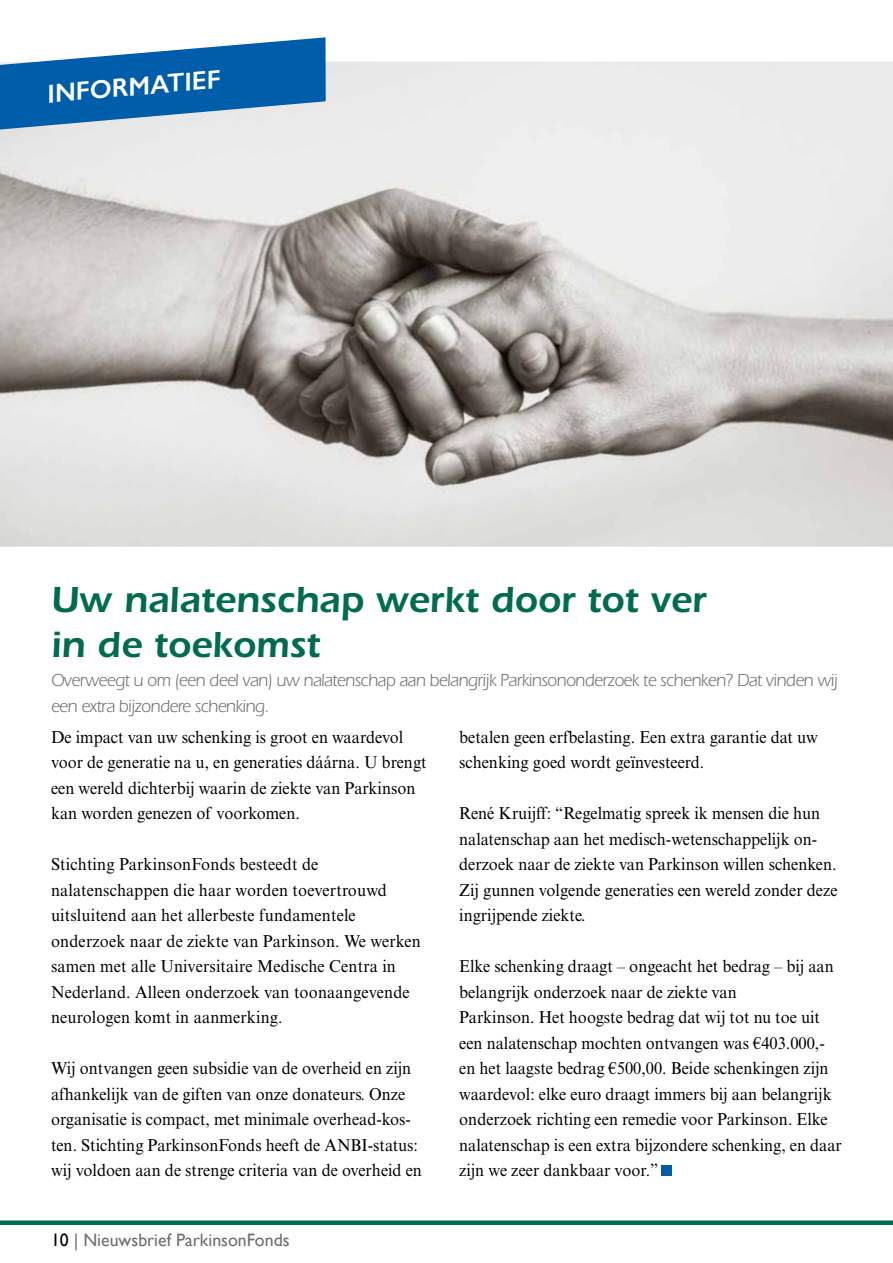
<style>
.page{position:relative;width:893px;height:1263px;background:#fff}
.page>*{position:absolute;margin:0;border:0;box-sizing:border-box;transform-origin:0 0}
.t1{font:600 37.5px/45px "ITC Eras Std";color:#006c4f}
.t2{font:600 26.1px "Gill Sans";color:#fff}
.t3{font:18px/25.5px "ITC Eras Std";letter-spacing:-.03em;color:#706f6f;scale:.95 1}
.t4{font:18px "Gill Sans";color:#706f6f}
.t5{font:17.25px/25.5px "Times New Roman MT Std";color:#000;scale:.95 1}
.s1{color:#000}
.s2{font-family:"ITC Eras Std";font-weight:500;font-size:15px;color:#fff}
</style>
<div class="page">
<div style="left:0;top:1220px;width:893px;height:5px;background:#006c4f"></div>
<img style="left:0;top:62px;width:893px;height:484px">
<div style="left:661px;top:1165px;width:11px;height:11px;background:#005da9"></div>
<svg style="left:0;top:37px;width:326px;height:93px;background:#4b8bc0"></svg>
<h2 class="t2" style="left:45px;top:78px;width:175px;rotate:-5deg">INFORMATIEF</h2>
<h1 class="t1" style="left:51px;top:577px;width:657px">Uw nalatenschap werkt door tot ver in de toekomst</h1>
<p class="t3" style="left:51px;top:668px;width:830px">Overweegt u om (een deel van) uw nalatenschap aan belangrijk Parkinsononderzoek te schenken? Dat vinden wij een extra bijzondere schenking.</p>
<p class="t5" style="left:51px;top:724px;width:397px">De impact van uw schenking is groot en waardevol voor de generatie na u, en generaties dáárna. U brengt een wereld dichterbij waarin de ziekte van Parkinson kan worden genezen of voorkomen.</p>
<p class="t5" style="left:51px;top:851px;width:391px">Stichting ParkinsonFonds besteedt de nalatenschappen die haar worden toevertrouwd uitsluitend aan het allerbeste fundamentele onderzoek naar de ziekte van Parkinson. We werken samen met alle Universitaire Medische Centra in Nederland. Alleen onderzoek van toonaangevende neurologen komt in aanmerking.</p>
<p class="t5" style="left:51px;top:1055px;width:392px">Wij ontvangen geen subsidie van de overheid en zijn afhankelijk van de giften van onze donateurs. Onze organisatie is compact, met minimale overhead-kos&shy;ten. Stichting ParkinsonFonds heeft de ANBI-status: wij voldoen aan de strenge criteria van de overheid en</p>
<p class="t4" style="left:51px;top:1229px;width:240px"><span class="s1">10</span> | Nieuwsbrief ParkinsonFonds</p>
<p class="t5" style="left:459px;top:724px;width:379px">betalen geen erfbelasting. Een extra garantie dat uw schenking goed wordt geïnvesteerd.</p>
<p class="t5" style="left:459px;top:800px;width:400px">René Kruijff: “Regelmatig spreek ik mensen die hun nalatenschap aan het medisch-wetenschappelijk on&shy;derzoek naar de ziekte van Parkinson willen schenken.<br>Zij gunnen volgende generaties een wereld zonder deze ingrijpende ziekte.</p>
<p class="t5" style="left:459px;top:953px;width:404px">Elke schenking draagt – ongeacht het bedrag – bij aan belangrijk onderzoek naar de ziekte van<br>Parkinson. Het hoogste bedrag dat wij tot nu toe uit een nalatenschap mochten ontvangen was €403.000,- en het laagste bedrag €500,00. Beide schenkingen zijn waardevol: elke euro draagt immers bij aan belangrijk onderzoek richting een remedie voor Parkinson. Elke nalatenschap is een extra bijzondere schenking, en daar zijn we zeer dankbaar voor.” <span class="s2">???</span></p>
</div>
